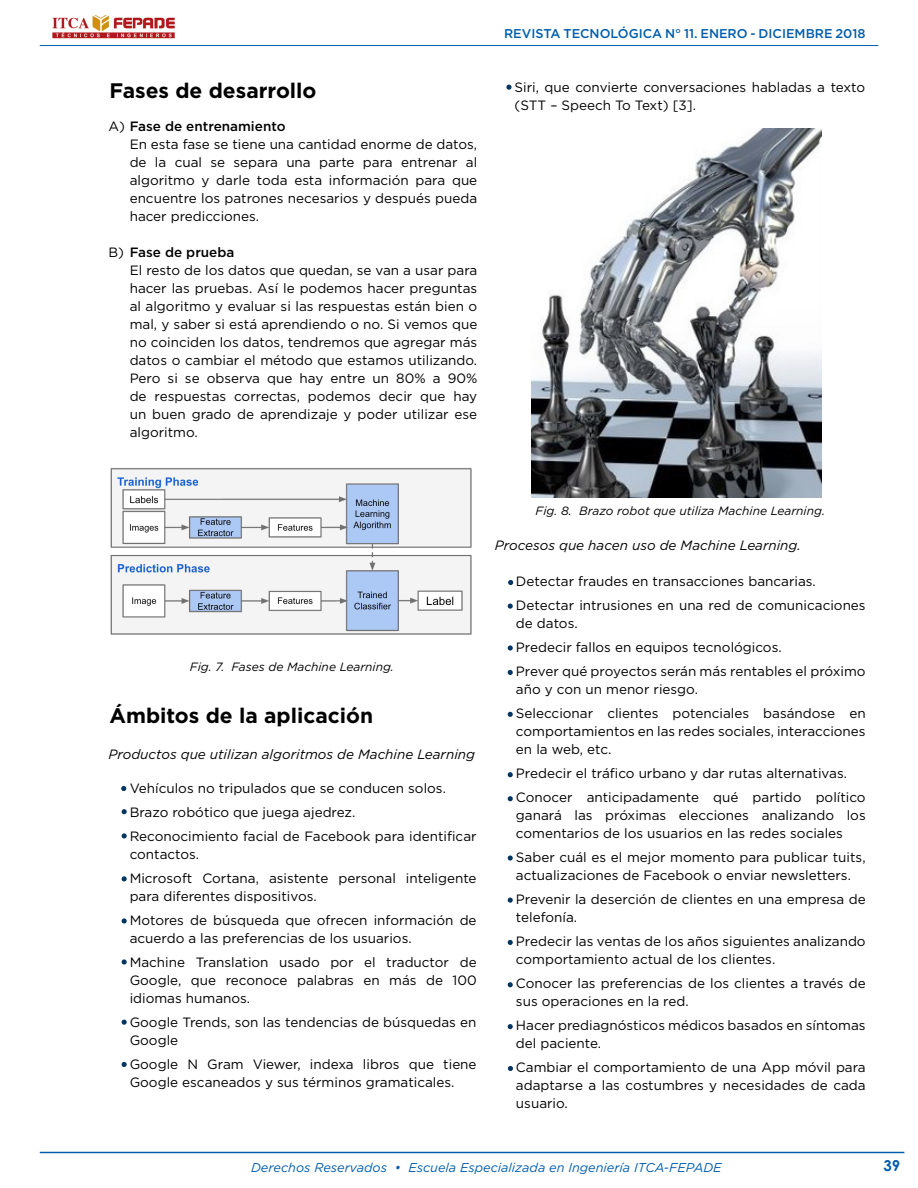
<style>
.page{position:relative;width:918px;height:1188px;background:#fff}
.page>*{position:absolute;margin:0;border:0;box-sizing:border-box;transform-origin:0 0}
.t1{font:700 21px "Gotham";color:#000}
.t2{font:700 15px "Century Gothic";color:#005dac}
.t3{font:13.5px/18px "Gotham";color:#000}
.t4{font:italic 13.5px "Gotham";color:#000}
.t5{font:italic 12.75px "Gotham";color:#005dac}
.t6{font:500 12.75px "Gotham";color:#005dac}
.t7{font:italic 12px "Gotham";color:#000}
.s1{font-weight:500}
</style>
<div class="page">
<img style="left:52px;top:15px;width:123px;height:24px">
<hr style="left:40px;top:45px;width:838px;height:1px;background:#005dac">
<hr style="left:40px;top:1152px;width:864px;height:1px;background:#005dac">
<img style="left:110px;top:468px;width:362px;height:167px">
<svg style="left:121px;top:786px;width:5px;height:5px"></svg>
<svg style="left:508px;top:580px;width:5px;height:5px"></svg>
<svg style="left:508px;top:604px;width:5px;height:5px"></svg>
<svg style="left:508px;top:645px;width:5px;height:6px"></svg>
<svg style="left:508px;top:670px;width:5px;height:5px"></svg>
<svg style="left:508px;top:712px;width:5px;height:5px"></svg>
<svg style="left:508px;top:772px;width:5px;height:5px"></svg>
<svg style="left:508px;top:796px;width:5px;height:5px"></svg>
<svg style="left:508px;top:855px;width:5px;height:6px"></svg>
<svg style="left:508px;top:898px;width:5px;height:5px"></svg>
<svg style="left:508px;top:940px;width:5px;height:5px"></svg>
<svg style="left:508px;top:982px;width:5px;height:5px"></svg>
<svg style="left:508px;top:1024px;width:5px;height:5px"></svg>
<svg style="left:508px;top:1066px;width:5px;height:5px"></svg>
<svg style="left:122px;top:809px;width:5px;height:5px"></svg>
<svg style="left:122px;top:833px;width:5px;height:5px"></svg>
<svg style="left:122px;top:876px;width:5px;height:5px"></svg>
<svg style="left:122px;top:918px;width:5px;height:6px"></svg>
<svg style="left:122px;top:959px;width:5px;height:6px"></svg>
<svg style="left:122px;top:1020px;width:5px;height:5px"></svg>
<svg style="left:506px;top:85px;width:6px;height:5px"></svg>
<svg style="left:122px;top:1062px;width:5px;height:5px"></svg>
<img style="left:532px;top:128px;width:289px;height:369px">
<h1 class="t1" style="left:109px;top:77px;width:209px">Fases de desarrollo</h1>
<p class="t3" style="left:130px;top:117px;width:349px;text-indent:-21px">A) <span class="s1">Fase de entrenamiento<br></span>En esta fase se tiene una cantidad enorme de datos, de la cual se separa una parte para entrenar al algoritmo y darle toda esta información para que encuentre los patrones necesarios y después pueda hacer predicciones.</p>
<p class="t3" style="left:130px;top:243px;width:349px;text-indent:-21px">B) <span class="s1">Fase de prueba<br></span>El resto de los datos que quedan, se van a usar para hacer las pruebas. Así le podemos hacer preguntas al algoritmo y evaluar si las respuestas están bien o mal, y saber si está aprendiendo o no. Si vemos que no coinciden los datos, tendremos que agregar más datos o cambiar el método que estamos utilizando.<br>Pero si se observa que hay entre un 80% a 90% de respuestas correctas, podemos decir que hay un buen grado de aprendizaje y poder utilizar ese algoritmo.</p>
<p class="t6" style="left:504px;top:25px;width:363px">REVISTA TECNOLÓGICA N° 11. ENERO - DICIEMBRE 2018</p>
<p class="t3" style="left:514px;top:78px;width:352px">Siri, que convierte conversaciones habladas a texto (STT – Speech To Text) [3].</p>
<p class="t7" style="left:190px;top:659px;width:206px">Fig. 7. Fases de Machine Learning.</p>
<h1 class="t1" style="left:109px;top:702px;width:265px">Ámbitos de la aplicación</h1>
<p class="t4" style="left:108px;top:745px;width:368px">Productos que utilizan algoritmos de Machine Learning</p>
<p class="t3" style="left:130px;top:776px;width:348px;line-height:24px">Vehículos no tripulados que se conducen solos.<br>Brazo robótico que juega ajedrez.<br>Reconocimiento facial de Facebook para identificar</p>
<p class="t3" style="left:130px;top:842px;width:348px;line-height:24px">contactos.<br>Microsoft Cortana, asistente personal inteligente</p>
<p class="t3" style="left:130px;top:884px;width:348px;line-height:24px">para diferentes dispositivos.<br>Motores de búsqueda que ofrecen información de</p>
<p class="t3" style="left:130px;top:926px;width:348px;line-height:24px">acuerdo a las preferencias de los usuarios.<br>Machine Translation usado por el traductor de</p>
<p class="t3" style="left:130px;top:971px;width:348px">Google, que reconoce palabras en más de 100 idiomas humanos.</p>
<p class="t3" style="left:130px;top:1013px;width:348px">Google Trends, son las tendencias de búsquedas en<br>Google</p>
<p class="t3" style="left:130px;top:1055px;width:348px">Google N Gram Viewer, indexa libros que tiene<br>Google escaneados y sus términos gramaticales.</p>
<p class="t7" style="left:536px;top:503px;width:291px">Fig. 8. Brazo robot que utiliza Machine Learning.</p>
<p class="t4" style="left:495px;top:537px;width:308px">Procesos que hacen uso de Machine Learning.</p>
<p class="t3" style="left:516px;top:569px;width:351px;line-height:24px">Detectar fraudes en transacciones bancarias.<br>Detectar intrusiones en una red de comunicaciones</p>
<p class="t3" style="left:516px;top:611px;width:351px;line-height:24px">de datos.<br>Predecir fallos en equipos tecnológicos.<br>Prever qué proyectos serán más rentables el próximo</p>
<p class="t3" style="left:516px;top:677px;width:351px;line-height:24px">año y con un menor riesgo.<br>Seleccionar clientes potenciales basándose en</p>
<p class="t3" style="left:516px;top:722px;width:351px">comportamientos en las redes sociales, interacciones en la web, etc.</p>
<p class="t3" style="left:516px;top:761px;width:351px;line-height:24px">Predecir el tráfico urbano y dar rutas alternativas.<br>Conocer anticipadamente qué partido político</p>
<p class="t3" style="left:516px;top:806px;width:351px">ganará las próximas elecciones analizando los comentarios de los usuarios en las redes sociales</p>
<p class="t3" style="left:516px;top:848px;width:351px">Saber cuál es el mejor momento para publicar tuits, actualizaciones de Facebook o enviar newsletters.</p>
<p class="t3" style="left:516px;top:890px;width:351px">Prevenir la deserción de clientes en una empresa de telefonía.</p>
<p class="t3" style="left:516px;top:932px;width:351px">Predecir las ventas de los años siguientes analizando comportamiento actual de los clientes.</p>
<p class="t3" style="left:516px;top:974px;width:351px">Conocer las preferencias de los clientes a través de sus operaciones en la red.</p>
<p class="t3" style="left:516px;top:1016px;width:351px">Hacer prediagnósticos médicos basados en síntomas del paciente.</p>
<p class="t3" style="left:516px;top:1058px;width:351px;text-align:justify">Cambiar el comportamiento de una App móvil para adaptarse a las costumbres y necesidades de cada usuario.</p>
<p class="t5" style="left:251px;top:1159px;width:472px">Derechos Reservados • Escuela Especializada en Ingeniería ITCA-FEPADE</p>
<p class="t2" style="left:883px;top:1154px;width:18px">39</p>
</div>
